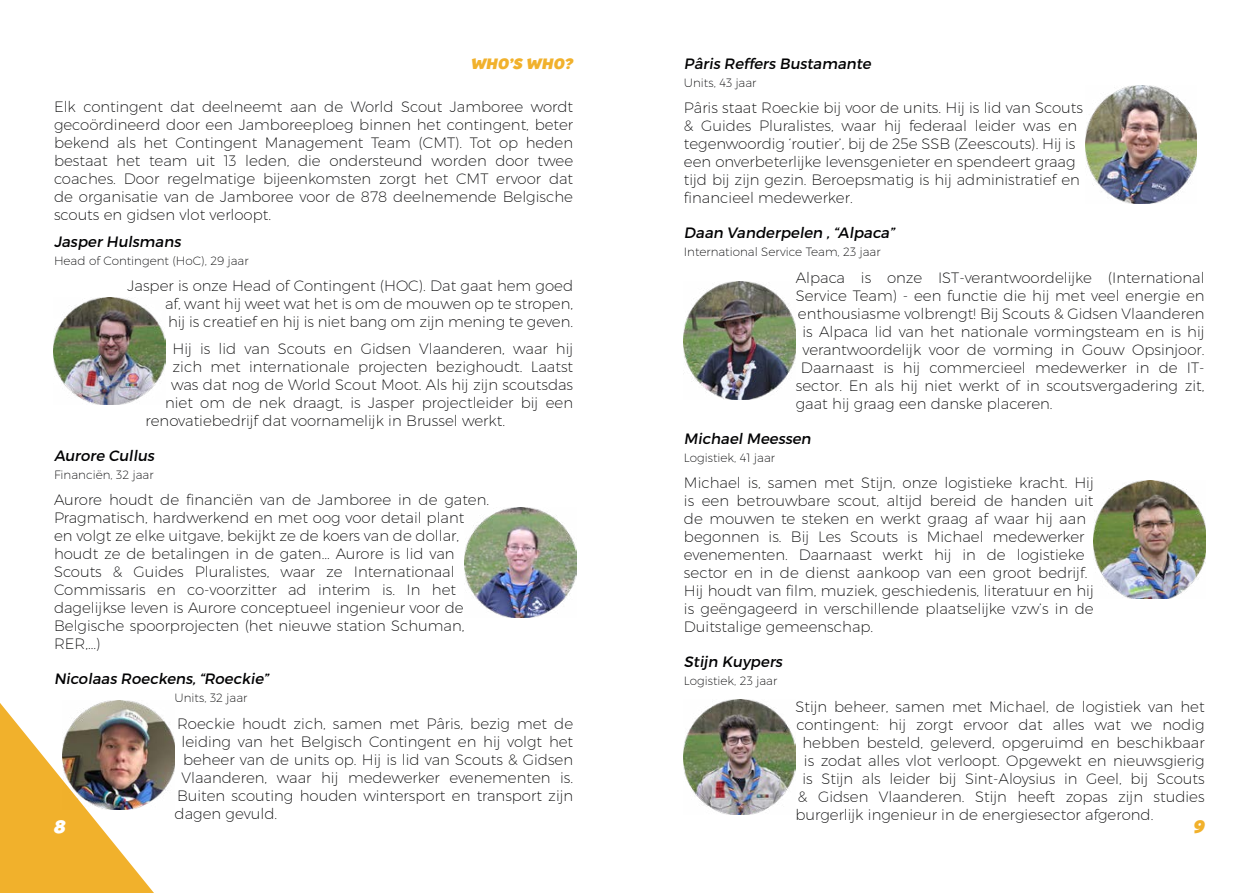
<style>
.page{position:relative;width:1259px;height:893px;background:#fff}
.page>*{position:absolute;margin:0;border:0;box-sizing:border-box;transform-origin:0 0}
.t1{font:18px "Souses";color:#fff}
.t2{font:18px "Souses";color:#f1b12c}
.t3{font:15px/18px "Trueno Ult Lt";color:#020203}
.t4{font:15px "Trueno Rg It";color:#020203}
.t5{font:15px "Souses";color:#f1b12c}
.t6{font:12px "Trueno Ult Lt";color:#020203}
</style>
<div class="page">
<svg style="left:0;top:703px;width:154px;height:190px;fill:#f1b12c"></svg>
<img style="left:684px;top:281px;width:112px;height:118px">
<img style="left:53px;top:298px;width:112px;height:106px">
<img style="left:464px;top:507px;width:112px;height:111px">
<img style="left:63px;top:700px;width:112px;height:109px">
<img style="left:1085px;top:86px;width:112px;height:118px">
<img style="left:1093px;top:480px;width:112px;height:118px">
<img style="left:683px;top:700px;width:112px;height:115px">
<p class="t4" style="left:684px;top:54px;width:188px">Pâris Reffers Bustamante</p>
<p class="t6" style="left:684px;top:75px;width:74px">Units, 43 jaar</p>
<p class="t3" style="left:684px;top:98px;width:400px">Pâris staat Roeckie bij voor de units. Hij is lid van Scouts &amp; Guides Pluralistes, waar hij federaal leider was en tegenwoordig ‘routier’, bij de 25e SSB (Zeescouts). Hij is een onverbeterlijke levensgenieter en spendeert graag tijd bij zijn gezin. Beroepsmatig is hij administratief en financieel medewerker.</p>
<p class="t4" style="left:684px;top:223px;width:212px">Daan Vanderpelen , “Alpaca”</p>
<p class="t6" style="left:684px;top:244px;width:198px">International Service Team, 23 jaar</p>
<p class="t3" style="left:796px;top:268px;width:410px">Alpaca is onze IST-verantwoordelijke (International</p>
<p class="t3" style="left:796px;top:286px;width:410px">Service Team) - een functie die hij met veel energie en</p>
<p class="t3" style="left:798px;top:304px;width:408px">enthousiasme volbrengt! Bij Scouts &amp; Gidsen Vlaanderen</p>
<p class="t3" style="left:802px;top:322px;width:403px">is Alpaca lid van het nationale vormingsteam en is hij</p>
<p class="t3" style="left:802px;top:340px;width:403px">verantwoordelijk voor de vorming in Gouw Opsinjoor.</p>
<p class="t3" style="left:801px;top:358px;width:405px">Daarnaast is hij commercieel medewerker in de IT-</p>
<p class="t3" style="left:796px;top:376px;width:410px">sector. En als hij niet werkt of in scoutsvergadering zit,</p>
<p class="t3" style="left:796px;top:394px;width:258px">gaat hij graag een danske placeren.</p>
<p class="t4" style="left:684px;top:429px;width:128px">Michael Meessen</p>
<p class="t6" style="left:684px;top:450px;width:93px">Logistiek, 41 jaar</p>
<p class="t3" style="left:684px;top:473px;width:411px">Michael is, samen met Stijn, onze logistieke kracht. Hij is een betrouwbare scout, altijd bereid de handen uit de mouwen te steken en werkt graag af waar hij aan begonnen is. Bij Les Scouts is Michael medewerker evenementen. Daarnaast werkt hij in de logistieke sector en in de dienst aankoop van een groot bedrijf.<br>Hij houdt van film, muziek, geschiedenis, literatuur en hij is geëngageerd in verschillende plaatselijke vzw’s in de Duitstalige gemeenschap.</p>
<p class="t4" style="left:684px;top:653px;width:100px">Stijn Kuypers</p>
<p class="t6" style="left:684px;top:673px;width:95px">Logistiek, 23 jaar</p>
<p class="t3" style="left:795px;top:697px;width:411px">Stijn beheer, samen met Michael, de logistiek van het</p>
<p class="t3" style="left:796px;top:715px;width:410px">contingent: hij zorgt ervoor dat alles wat we nodig</p>
<p class="t3" style="left:802px;top:733px;width:403px">hebben besteld, geleverd, opgeruimd en beschikbaar</p>
<p class="t3" style="left:804px;top:751px;width:402px">is zodat alles vlot verloopt. Opgewekt en nieuwsgierig</p>
<p class="t3" style="left:802px;top:769px;width:404px">is Stijn als leider bij Sint-Aloysius in Geel, bij Scouts</p>
<p class="t3" style="left:798px;top:787px;width:408px">&amp; Gidsen Vlaanderen. Stijn heeft zopas zijn studies</p>
<p class="t3" style="left:795px;top:805px;width:359px">burgerlijk ingenieur in de energiesector afgerond.</p>
<p class="t5" style="left:471px;top:53px;width:104px">WHO’S WHO?</p>
<p class="t3" style="left:54px;top:97px;width:521px;text-align:justify">Elk contingent dat deelneemt aan de World Scout Jamboree wordt gecoördineerd door een Jamboreeploeg binnen het contingent, beter bekend als het Contingent Management Team (CMT). Tot op heden bestaat het team uit 13 leden, die ondersteund worden door twee coaches. Door regelmatige bijeenkomsten zorgt het CMT ervoor dat de organisatie van de Jamboree voor de 878 deelnemende Belgische scouts en gidsen vlot verloopt.</p>
<p class="t4" style="left:54px;top:232px;width:128px">Jasper Hulsmans</p>
<p class="t6" style="left:54px;top:253px;width:196px">Head of Contingent (HoC), 29 jaar</p>
<p class="t3" style="left:165px;top:276px;width:410px;text-align:justify;text-indent:-37px">Jasper is onze Head of Contingent (HOC). Dat gaat hem goed af, want hij weet wat het is om de mouwen op te stropen, hij is creatief en hij is niet bang om zijn mening te geven.</p>
<p class="t3" style="left:172px;top:339px;width:402px">Hij is lid van Scouts en Gidsen Vlaanderen, waar hij</p>
<p class="t3" style="left:172px;top:357px;width:402px">zich met internationale projecten bezighoudt. Laatst</p>
<p class="t3" style="left:171px;top:375px;width:404px">was dat nog de World Scout Moot. Als hij zijn scoutsdas</p>
<p class="t3" style="left:165px;top:393px;width:410px">niet om de nek draagt, is Jasper projectleider bij een</p>
<p class="t3" style="left:146px;top:411px;width:361px">renovatiebedrijf dat voornamelijk in Brussel werkt.</p>
<p class="t4" style="left:54px;top:446px;width:102px">Aurore Cullus</p>
<p class="t6" style="left:54px;top:467px;width:101px">Financiën, 32 jaar</p>
<p class="t3" style="left:54px;top:490px;width:436px">Aurore houdt de financiën van de Jamboree in de gaten.<br>Pragmatisch, hardwerkend en met oog voor detail plant<br>en volgt ze elke uitgave, bekijkt ze de koers van de dollar, houdt ze de betalingen in de gaten... Aurore is lid van Scouts &amp; Guides Pluralistes, waar ze Internationaal Commissaris en co-voorzitter ad interim is. In het dagelijkse leven is Aurore conceptueel ingenieur voor de Belgische spoorprojecten (het nieuwe station Schuman, RER,...)</p>
<p class="t4" style="left:54px;top:670px;width:216px">Nicolaas Roeckens, “Roeckie”</p>
<p class="t6" style="left:175px;top:690px;width:74px">Units, 32 jaar</p>
<p class="t3" style="left:177px;top:714px;width:398px">Roeckie houdt zich, samen met Pâris, bezig met de</p>
<p class="t3" style="left:182px;top:732px;width:393px">leiding van het Belgisch Contingent en hij volgt het</p>
<p class="t3" style="left:183px;top:750px;width:391px">beheer van de units op. Hij is lid van Scouts &amp; Gidsen</p>
<p class="t3" style="left:182px;top:768px;width:393px">Vlaanderen, waar hij medewerker evenementen is.</p>
<p class="t3" style="left:177px;top:786px;width:398px">Buiten scouting houden wintersport en transport zijn</p>
<p class="t3" style="left:175px;top:804px;width:104px">dagen gevuld.</p>
<p class="t1" style="left:54px;top:814px;width:13px">8</p>
<p class="t2" style="left:1194px;top:814px;width:12px">9</p>
</div>
